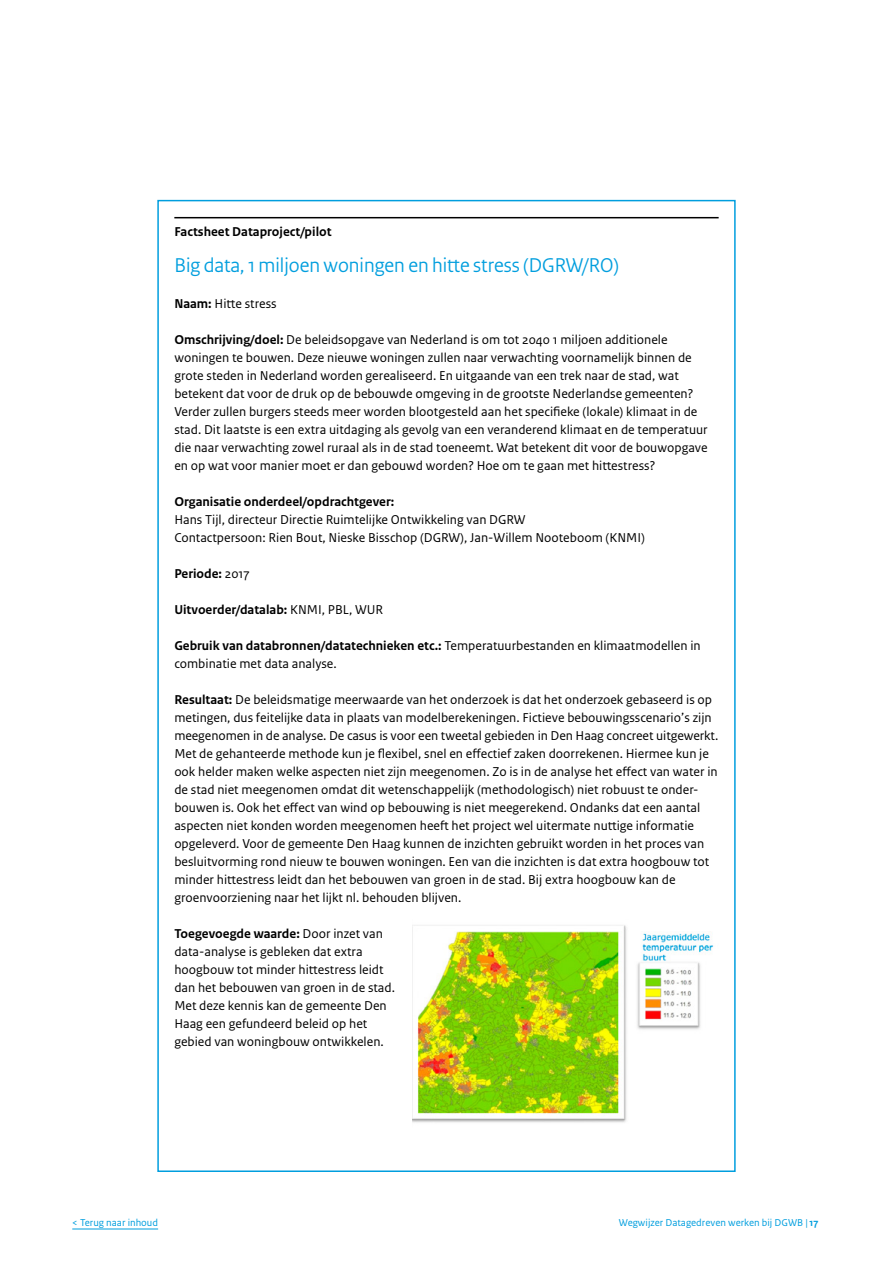
<style>
.page{position:relative;width:893px;height:1263px;background:#fff}
.page>*{position:absolute;margin:0;border:0;box-sizing:border-box;transform-origin:0 0}
._20_RO_Kader_Kop_Cya{font:21px "Rijksoverheid Sans Heading";color:#009ede}
._24_RO_Kader_Broodte{font:13.5px/18px "Rijksoverheid Sans Text";color:#000}
._24_RO_Kader_Broodte-2{font:700 13.5px "Rijksoverheid Sans Text";color:#000}
._22_RO_Kader_Subkop{font:700 13.5px "Rijksoverheid Sans Text";color:#000}
.t1{font:10.5px "Rijksoverheid Sans Text";color:#009ede}
.s1{font-weight:700}
.s2{font-weight:400}
</style>
<div class="page">
<hr style="left:174px;top:217px;width:545px;height:1px;background:#000">
<img style="left:412px;top:925px;width:302px;height:198px">
<hr style="left:72px;top:1228px;width:86px;height:1px;background:#009ede">
<p class="_22_RO_Kader_Subkop" style="left:174px;top:224px;width:159px">Factsheet Dataproject/pilot</p>
<p class="_20_RO_Kader_Kop_Cya" style="left:174px;top:253px;width:446px">Big data, 1 miljoen woningen en hitte stress (DGRW/RO)</p>
<p class="_24_RO_Kader_Broodte" style="left:174px;top:295px;width:104px"><span class="s1">Naam:</span> Hitte stress</p>
<p class="_24_RO_Kader_Broodte" style="left:174px;top:331px;width:535px"><span class="s1">Omschrijving/doel:</span> De beleidsopgave van Nederland is om tot 2040 1 miljoen additionele woningen te bouwen. Deze nieuwe woningen zullen naar verwachting voornamelijk binnen de grote steden in Nederland worden gerealiseerd. En uitgaande van een trek naar de stad, wat betekent dat voor de druk op de bebouwde omgeving in de grootste Nederlandse gemeenten?<br>Verder zullen burgers steeds meer worden blootgesteld aan het specifieke (lokale) klimaat in de stad. Dit laatste is een extra uitdaging als gevolg van een veranderend klimaat en de temperatuur die naar verwachting zowel ruraal als in de stad toeneemt. Wat betekent dit voor de bouwopgave en op wat voor manier moet er dan gebouwd worden? Hoe om te gaan met hittestress?</p>
<p class="_24_RO_Kader_Broodte-2" style="left:174px;top:494px;width:221px">Organisatie onderdeel/opdrachtgever:</p>
<p class="_24_RO_Kader_Broodte" style="left:174px;top:511px;width:353px">Hans Tijl, directeur Directie Ruimtelijke Ontwikkeling van DGRW</p>
<p class="_24_RO_Kader_Broodte" style="left:174px;top:529px;width:472px">Contactpersoon: Rien Bout, Nieske Bisschop (DGRW), Jan-Willem Nooteboom (KNMI)</p>
<p class="_24_RO_Kader_Broodte-2" style="left:174px;top:566px;width:77px">Periode: <span class="s2">2017</span></p>
<p class="_24_RO_Kader_Broodte-2" style="left:174px;top:602px;width:210px">Uitvoerder/datalab: <span class="s2">KNMI, PBL, WUR</span></p>
<p class="_24_RO_Kader_Broodte" style="left:174px;top:637px;width:528px"><span class="s1">Gebruik van databronnen/datatechnieken etc.:</span> Temperatuurbestanden en klimaatmodellen in combinatie met data analyse.</p>
<p class="_24_RO_Kader_Broodte" style="left:174px;top:691px;width:545px"><span class="s1">Resultaat:</span> De beleidsmatige meerwaarde van het onderzoek is dat het onderzoek gebaseerd is op metingen, dus feitelijke data in plaats van modelberekeningen. Fictieve bebouwingsscenario’s zijn meegenomen in de analyse. De casus is voor een tweetal gebieden in Den Haag concreet uitgewerkt.<br>Met de gehanteerde methode kun je flexibel, snel en effectief zaken doorrekenen. Hiermee kun je ook helder maken welke aspecten niet zijn meegenomen. Zo is in de analyse het effect van water in de stad niet meegenomen omdat dit wetenschappelijk (methodologisch) niet robuust te onder&shy;bouwen is. Ook het effect van wind op bebouwing is niet meegerekend. Ondanks dat een aantal aspecten niet konden worden meegenomen heeft het project wel uitermate nuttige informatie opgeleverd. Voor de gemeente Den Haag kunnen de inzichten gebruikt worden in het proces van besluitvorming rond nieuw te bouwen woningen. Een van die inzichten is dat extra hoogbouw tot minder hittestress leidt dan het bebouwen van groen in de stad. Bij extra hoogbouw kan de groenvoorziening naar het lijkt nl. behouden blijven.</p>
<p class="_24_RO_Kader_Broodte" style="left:174px;top:925px;width:222px"><span class="s1">Toegevoegde waarde:</span> Door inzet van data-analyse is gebleken dat extra hoogbouw tot minder hittestress leidt dan het bebouwen van groen in de stad.<br>Met deze kennis kan de gemeente Den Haag een gefundeerd beleid op het gebied van woningbouw ontwikkelen.</p>
<p class="t1" style="left:72px;top:1216px;width:87px">&lt; Terug naar inhoud</p>
<p class="t1" style="left:619px;top:1216px;width:201px">Wegwijzer Datagedreven werken bij DGWB | <span class="s1">17</span></p>
</div>
